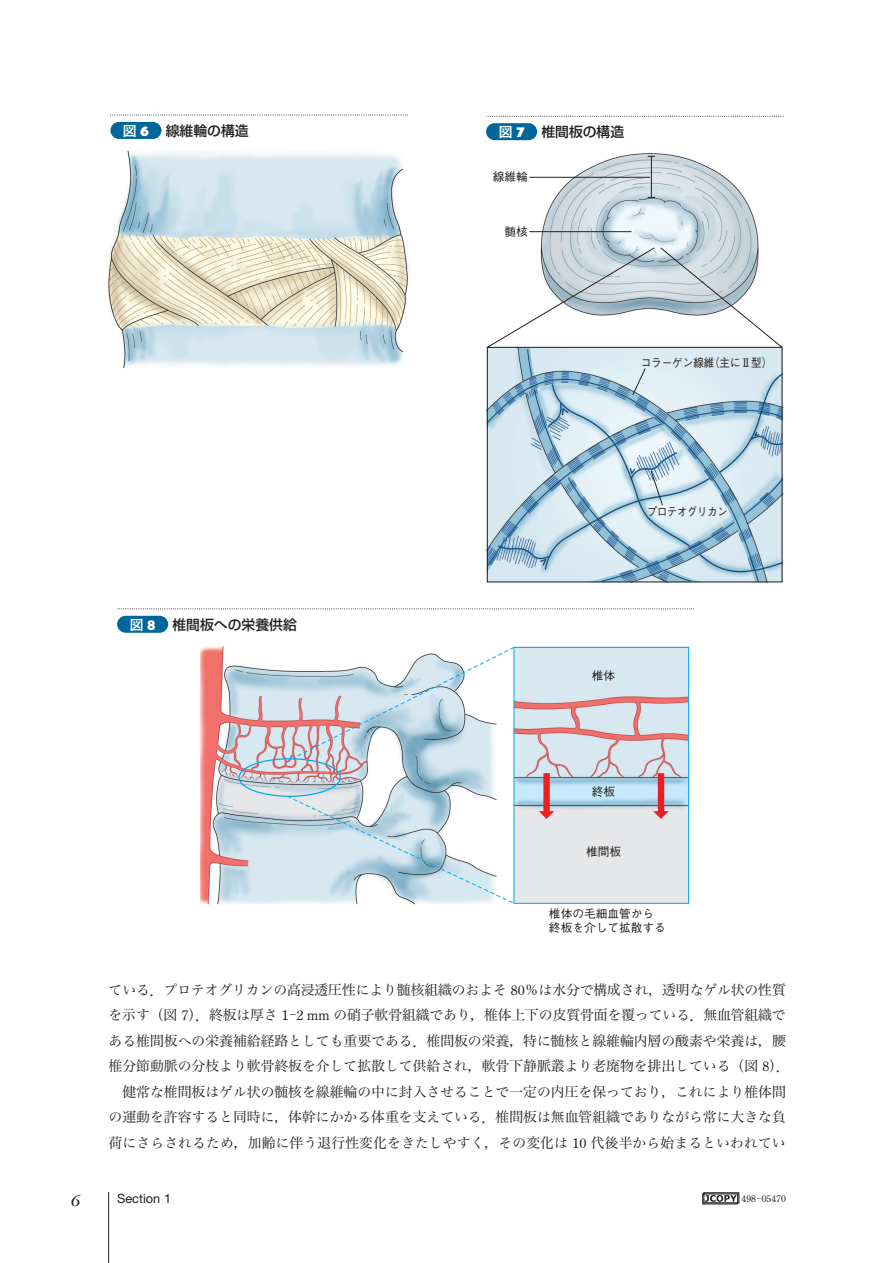
<style>
.page{position:relative;width:893px;height:1263px;background:#fff}
.page>*{position:absolute;margin:0;border:0;box-sizing:border-box;transform-origin:0 0}
.t1{font:italic 15.9px "Garamond IT Cby BT";color:#231f20}
.t2{font:13.8px/25.5px "Hira Min DS W3";color:#231f20}
.t3{font:500 13.8px "Shin Go";color:#231f20}
.t4{font:12.75px "Helvetica Neue";color:#231f20}
.t5{font:11.7px/13.5px "Gothic BBB Pr 5 Medium 90 pv RKSJ H";color:#231f20}
.t6{font:11.7px "Gothic BBB Pr 5 Medium 90 pv RKSJ H";color:#231f20;scale:.9 1}
.t7{font:11.7px "Gothic BBB Pr 5 Medium 90 pv RKSJ H";color:#231f20;scale:.86 1}
.t8{font:9.6px "Century Oldstyle BT";color:#231f20}
.s1{font-family:"Hira Kaku DS W6";font-weight:400;color:#fff}
.s2{font-family:"Gill Sans Extra Bold Display";font-weight:400;color:#fff}
.s3{font-family:"Century Oldstyle BT"}
.s4{font-family:"Hira Min DS W3"}
</style>
<div class="page">
<hr style="left:108px;top:1192px;width:1px;height:71px;background:#231f20">
<svg style="left:702px;top:1192px;width:37px;height:12px"></svg>
<img style="left:107px;top:150px;width:302px;height:218px">
<div style="left:110px;top:122px;width:51px;height:17px;background:#01669a;border-radius:9px"></div>
<svg style="left:110px;top:114px;width:298px;height:2px"></svg>
<img style="left:529px;top:153px;width:255px;height:414px">
<svg style="left:486px;top:247px;width:297px;height:336px"></svg>
<hr style="left:529px;top:231px;width:102px;height:1px;background:#231f20">
<hr style="left:529px;top:177px;width:121px;height:1px;background:#231f20">
<hr style="left:651px;top:156px;width:1px;height:41px;background:#231f20">
<svg style="left:632px;top:368px;width:31px;height:138px"></svg>
<div style="left:486px;top:123px;width:51px;height:17px;background:#01669a;border-radius:9px"></div>
<svg style="left:486px;top:116px;width:298px;height:1px"></svg>
<img style="left:200px;top:646px;width:490px;height:259px">
<div style="left:514px;top:647px;width:175px;height:257px;border:1px solid #00aeef"></div>
<svg style="left:286px;top:646px;width:229px;height:258px"></svg>
<div style="left:543px;top:773px;width:7px;height:39px;background:#ee1d23"></div>
<svg style="left:539px;top:811px;width:15px;height:8px"></svg>
<div style="left:658px;top:773px;width:6px;height:39px;background:#ee1d23"></div>
<svg style="left:653px;top:811px;width:16px;height:8px"></svg>
<div style="left:117px;top:616px;width:51px;height:17px;background:#01669a;border-radius:9px"></div>
<svg style="left:117px;top:608px;width:577px;height:1px"></svg>
<p class="t3" style="left:123px;top:121px;width:127px"><span class="s1">図　</span><span class="s2">6</span> 線維輪の構造</p>
<p class="t3" style="left:130px;top:615px;width:168px"><span class="s1">図　</span><span class="s2">8</span> 椎間板への栄養供給</p>
<p class="t3" style="left:499px;top:123px;width:127px"><span class="s1">図　</span><span class="s2">7</span> 椎間板の構造</p>
<p class="t5" style="left:493px;top:168px;width:37px">線維輪</p>
<p class="t5" style="left:504px;top:223px;width:25px">髄核</p>
<p class="t6" style="left:641px;top:353px;width:148px">コラーゲン線維（主にⅡ型）</p>
<p class="t7" style="left:647px;top:502px;width:95px">プロテオグリカン</p>
<p class="t5" style="left:592px;top:667px;width:25px">椎体</p>
<p class="t5" style="left:592px;top:783px;width:25px">終板</p>
<p class="t5" style="left:586px;top:843px;width:37px">椎間板</p>
<p class="t5" style="left:549px;top:906px;width:118px">椎体の毛細血管から終板を介して拡散する</p>
<p class="t2" style="left:109px;top:976px;width:683px">ている．プロテオグリカンの高浸透圧性により髄核組織のおよそ <span class="s3">80</span>％は水分で構成され，透明なゲル状の性質を示す（図 <span class="s3">7</span>）．終板は厚さ <span class="s3">1</span>－<span class="s3">2 mm</span> の硝子軟骨組織であり，椎体上下の皮質骨面を覆っている．無血管組織である椎間板への栄養補給経路としても重要である．椎間板の栄養，特に髄核と線維輪内層の酸素や栄養は，腰椎分節動脈の分枝より軟骨終板を介して拡散して供給され，軟骨下静脈叢より老廃物を排出している（図 <span class="s3">8</span>）．　健常な椎間板はゲル状の髄核を線維輪の中に封入させることで一定の内圧を保っており，これにより椎体間の運動を許容すると同時に，体幹にかかる体重を支えている．椎間板は無血管組織でありながら常に大きな負荷にさらされるため，加齢に伴う退行性変化をきたしやすく，その変化は <span class="s3">10</span> 代後半から始まるといわれてい</p>
<p class="t1" style="left:71px;top:1191px;width:10px">6</p>
<p class="t4" style="left:117px;top:1191px;width:56px">Section 1</p>
<p class="t8" style="left:742px;top:1193px;width:46px">498<span class="s4">－</span>05470</p>
</div>
